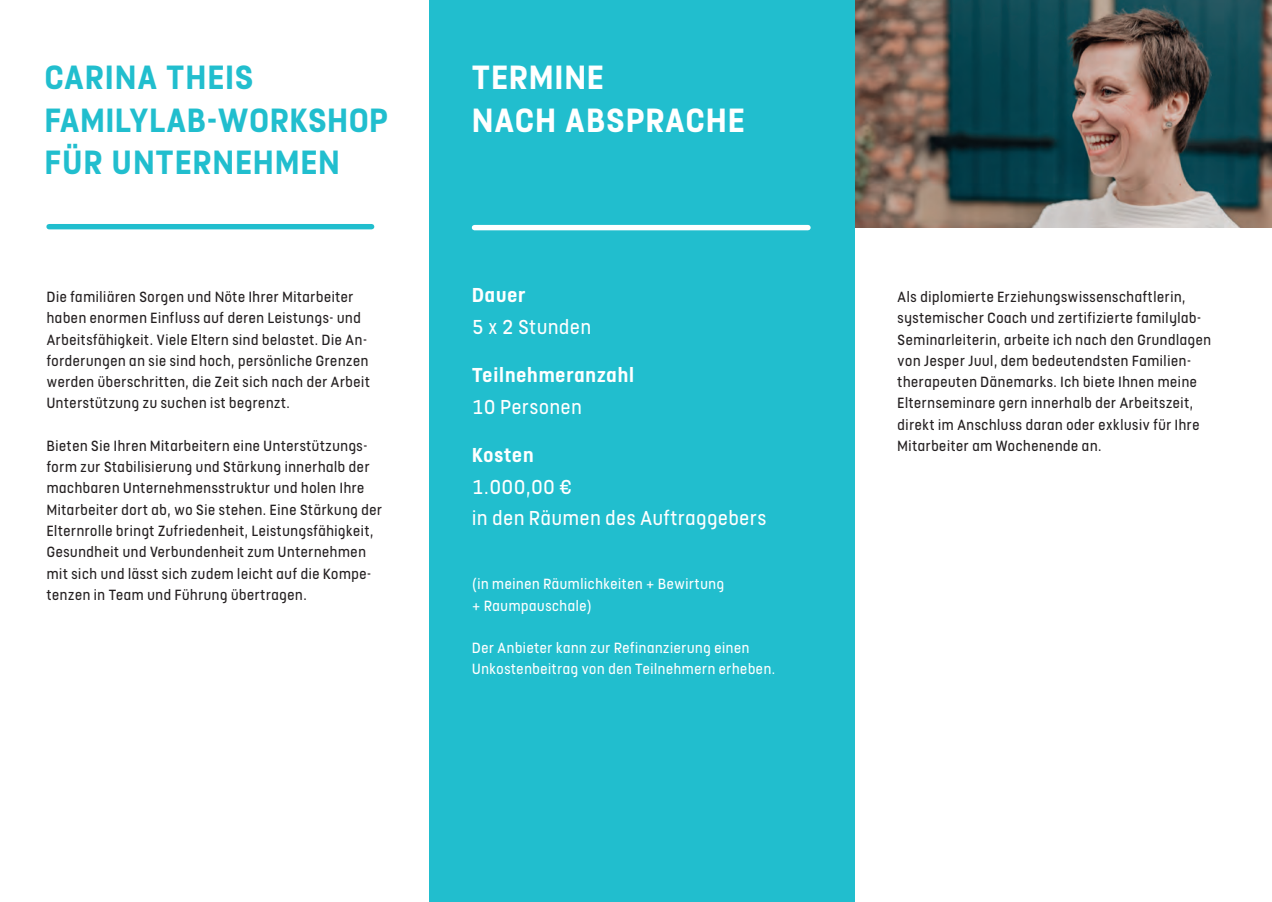
<style>
.page{position:relative;width:1272px;height:902px;background:#fff}
.page>*{position:absolute;margin:0;border:0;box-sizing:border-box;transform-origin:0 0}
.t1{font:700 37.5px/42.6px "FS Dillon";letter-spacing:.04em;color:#21bece}
.t2{font:700 37.5px/42.5px "FS Dillon";letter-spacing:.04em;color:#fff}
.t3{font:22.5px/32px "FS Dillon";letter-spacing:.04em;color:#fff}
.t4{font:700 22.5px "FS Dillon";letter-spacing:.04em;color:#fff}
.t5{font:16.5px/21.3px "FS Dillon";letter-spacing:.04em;color:#231f20}
.t6{font:16.5px/21.3px "FS Dillon";letter-spacing:.04em;color:#fff}
</style>
<div class="page">
<div style="left:429px;top:0;width:426px;height:901px;background:#21bece"></div>
<div style="left:49px;top:224px;width:322px;height:5px;background:#21bece"></div>
<div style="left:474px;top:225px;width:334px;height:5px;background:#fff"></div>
<img style="left:855px;top:0;width:416px;height:227px">
<h1 class="t1" style="left:45px;top:53px;width:345px">CARINA THEIS<br>FAMILYLAB-WORKSHOP<br>FÜR UNTERNEHMEN</h1>
<h1 class="t2" style="left:472px;top:53px;width:273px">TERMINE<br>NACH ABSPRACHE</h1>
<p class="t5" style="left:47px;top:285px;width:324px">Die familiären Sorgen und Nöte Ihrer Mitarbeiter haben enormen Einfluss auf deren Leistungs- und Arbeitsfähigkeit. Viele Eltern sind belastet. Die An&shy;forderungen an sie sind hoch, persönliche Grenzen werden überschritten, die Zeit sich nach der Arbeit Unterstützung zu suchen ist begrenzt.</p>
<p class="t5" style="left:47px;top:434px;width:337px">Bieten Sie Ihren Mitarbeitern eine Unterstützungs&shy;form zur Stabilisierung und Stärkung innerhalb der machbaren Unternehmensstruktur und holen Ihre Mitarbeiter dort ab, wo Sie stehen. Eine Stärkung der Elternrolle bringt Zufriedenheit, Leistungsfähigkeit, Gesundheit und Verbundenheit zum Unternehmen mit sich und lässt sich zudem leicht auf die Kompe&shy;tenzen in Team und Führung übertragen.</p>
<h2 class="t4" style="left:472px;top:279px;width:55px">Dauer</h2>
<h2 class="t3" style="left:472px;top:309px;width:120px">5 x 2 Stunden</h2>
<h2 class="t4" style="left:472px;top:358px;width:163px">Teilnehmeranzahl</h2>
<h2 class="t3" style="left:472px;top:389px;width:111px">10 Personen</h2>
<h2 class="t4" style="left:472px;top:438px;width:63px">Kosten</h2>
<h2 class="t3" style="left:472px;top:469px;width:295px">1.000,00 €<br>in den Räumen des Auftraggebers</h2>
<p class="t6" style="left:472px;top:572px;width:253px">(in meinen Räumlichkeiten + Bewirtung + Raumpauschale)</p>
<p class="t6" style="left:472px;top:636px;width:304px">Der Anbieter kann zur Refinanzierung einen<br>Unkostenbeitrag von den Teilnehmern erheben.</p>
<p class="t5" style="left:897px;top:285px;width:315px">Als diplomierte Erziehungswissenschaftlerin, systemischer Coach und zertifizierte familylab-Seminarleiterin, arbeite ich nach den Grundlagen von Jesper Juul, dem bedeutendsten Familien&shy;therapeuten Dänemarks. Ich biete Ihnen meine Elternseminare gern innerhalb der Arbeitszeit, direkt im Anschluss daran oder exklusiv für Ihre Mitarbeiter am Wochenende an.</p>
</div>
